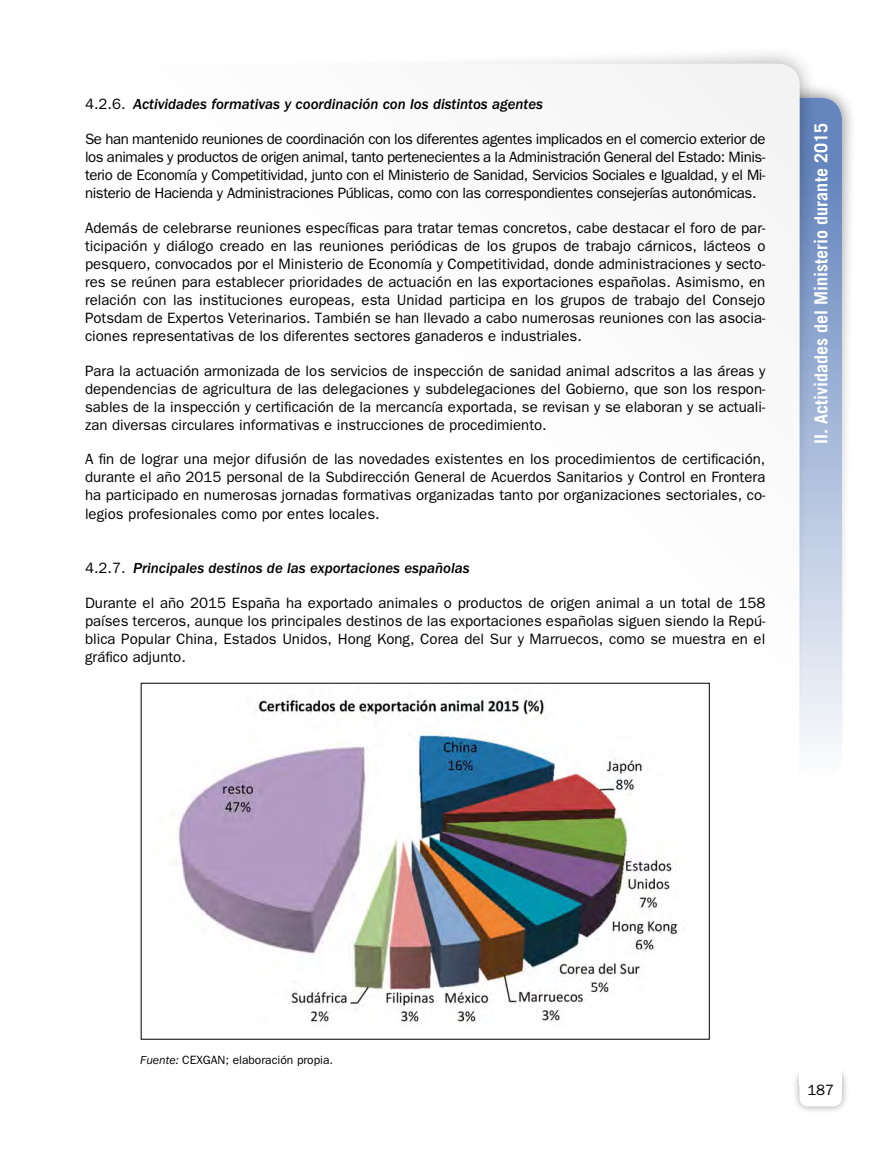
<style>
.page{position:relative;width:893px;height:1149px;background:#fff}
.page>*{position:absolute;margin:0;border:0;box-sizing:border-box;transform-origin:0 0}
.t1{font:700 18px "Trade Gothic";color:#fff}
.Texto_general{font:15px/18px "Franklin Gothic";color:#000;text-align:justify}
.Titulo_05_1_1_1{font:italic 500 15px "Franklin Gothic";color:#000}
.Fuente_Grafico{font:12px "Franklin Gothic";color:#000}
.s1{font-weight:400;font-style:normal}
.s2{font-style:italic}
</style>
<div class="page">
<div style="left:742px;top:82px;width:115px;height:691px;background:#000;opacity:.6"></div>
<div style="left:757px;top:98px;width:85px;height:680px;background:linear-gradient(to bottom,#5579b8,#fbfcfd);border-radius:21px"></div>
<div style="left:150px;top:45px;width:668px;height:923px;background:#000;opacity:.4"></div>
<div style="left:85px;top:64px;width:714px;height:969px;background:#fff;border-radius:21px"></div>
<div style="left:792px;top:1064px;width:58px;height:49px;background:#000;opacity:.4"></div>
<div style="left:799px;top:1071px;width:43px;height:35px;background:#fff;border-radius:9px"></div>
<div style="left:799px;top:1063px;width:43px;height:21px;background:#fff"></div>
<img style="left:173px;top:697px;width:505px;height:326px">
<p class="Titulo_05_1_1_1" style="left:85px;top:96px;width:460px"><span class="s1">4.2.6.</span> Actividades formativas y coordinación con los distintos agentes</p>
<p class="Texto_general" style="left:85px;top:130px;width:682px">Se han mantenido reuniones de coordinación con los diferentes agentes implicados en el comercio exterior de los animales y productos de origen animal, tanto pertenecientes a la Administración General del Estado: Minis&shy;terio de Economía y Competitividad, junto con el Ministerio de Sanidad, Servicios Sociales e Igualdad, y el Mi&shy;nisterio de Hacienda y Administraciones Públicas, como con las correspondientes consejerías autonómicas.</p>
<p class="Texto_general" style="left:85px;top:219px;width:682px">Además de celebrarse reuniones específicas para tratar temas concretos, cabe destacar el foro de par&shy;ticipación y diálogo creado en las reuniones periódicas de los grupos de trabajo cárnicos, lácteos o pesquero, convocados por el Ministerio de Economía y Competitividad, donde administraciones y secto&shy;res se reúnen para establecer prioridades de actuación en las exportaciones españolas. Asimismo, en relación con las instituciones europeas, esta Unidad participa en los grupos de trabajo del Consejo Potsdam de Expertos Veterinarios. También se han llevado a cabo numerosas reuniones con las asocia&shy;ciones representativas de los diferentes sectores ganaderos e industriales.</p>
<p class="Texto_general" style="left:85px;top:361px;width:682px">Para la actuación armonizada de los servicios de inspección de sanidad animal adscritos a las áreas y dependencias de agricultura de las delegaciones y subdelegaciones del Gobierno, que son los respon&shy;sables de la inspección y certificación de la mercancía exportada, se revisan y se elaboran y se actuali&shy;zan diversas circulares informativas e instrucciones de procedimiento.</p>
<p class="Texto_general" style="left:85px;top:450px;width:682px">A fin de lograr una mejor difusión de las novedades existentes en los procedimientos de certificación, durante el año 2015 personal de la Subdirección General de Acuerdos Sanitarios y Control en Frontera ha participado en numerosas jornadas formativas organizadas tanto por organizaciones sectoriales, co&shy;legios profesionales como por entes locales.</p>
<p class="Titulo_05_1_1_1" style="left:85px;top:559px;width:386px"><span class="s1">4.2.7.</span> Principales destinos de las exportaciones españolas</p>
<p class="Texto_general" style="left:85px;top:593px;width:682px">Durante el año 2015 España ha exportado animales o productos de origen animal a un total de 158 países terceros, aunque los principales destinos de las exportaciones españolas siguen siendo la Repú&shy;blica Popular China, Estados Unidos, Hong Kong, Corea del Sur y Marruecos, como se muestra en el gráfico adjunto.</p>
<p class="t1" style="left:810px;top:443px;width:322px;rotate:-90deg">II. Actividades del Ministerio durante 2015</p>
<p class="Fuente_Grafico" style="left:140px;top:1052px;width:194px"><span class="s2">Fuente:</span> CEXGAN; elaboración propia.</p>
<p class="Texto_general" style="left:807px;top:1080px;width:28px">187</p>
</div>
